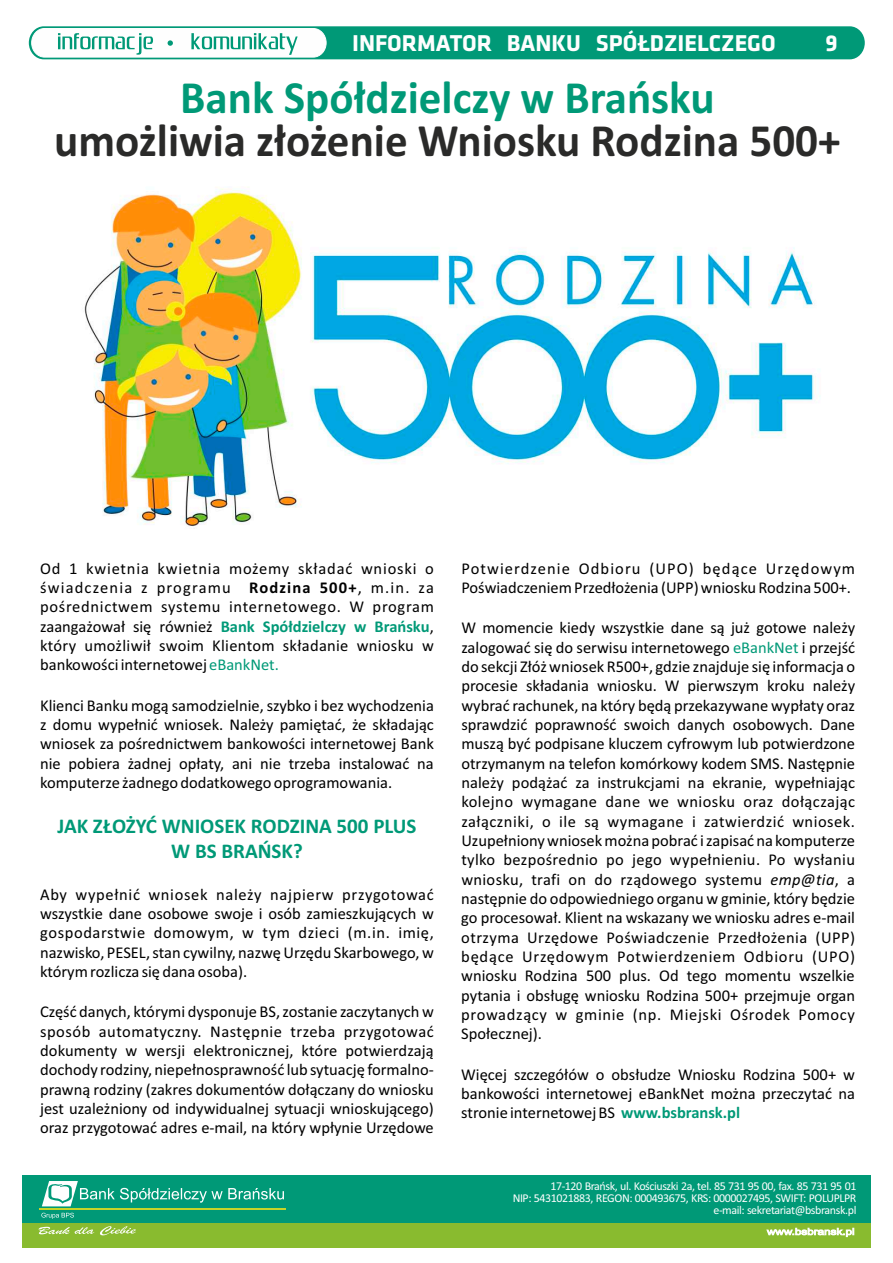
<style>
.page{position:relative;width:893px;height:1263px;background:#fff}
.page>*{position:absolute;margin:0;border:0;box-sizing:border-box;transform-origin:0 0}
.t1{font:700 46.5px "Calibri";color:#2a2a29}
.t2{font:700 46.5px "Calibri";color:#097}
.t3{font:700 23.7px "Klavika";color:#fefefe}
.t4{font:700 21px/25.7px "Calibri";color:#097;text-align:center}
.t5{font:16.5px/19.4px "Calibri";color:#000;text-align:justify}
.t6{font:12px/12.1px "Calibri";letter-spacing:-.035em;color:#fefefe;text-align:right}
.s1{font-weight:700}
.s2{font-weight:700;color:#097}
.s3{color:#097}
.s4{font-style:italic}
</style>
<div class="page">
<img style="left:84px;top:188px;width:737px;height:341px">
<div style="left:29px;top:26px;width:836px;height:33px;background:#097;border-radius:16px"></div>
<div style="left:32px;top:28px;width:294px;height:29px;background:#fefefe;border:1px solid #fefefe;border-radius:14px"></div>
<svg style="left:58px;top:33px;width:240px;height:22px"></svg>
<div style="left:22px;top:1209px;width:849px;height:38px;background:#89bb2f"></div>
<div style="left:22px;top:1175px;width:849px;height:47px;background:#097"></div>
<svg style="left:766px;top:1228px;width:88px;height:9px"></svg>
<svg style="left:41px;top:1213px;width:33px;height:6px"></svg>
<svg style="left:42px;top:1181px;width:242px;height:25px"></svg>
<hr style="left:39px;top:1209px;width:247px;height:1px;background:#c8d428">
<svg style="left:38px;top:1226px;width:98px;height:9px"></svg>
<h2 class="t3" style="left:352px;top:33px;width:425px">INFORMATOR BANKU SPÓŁDZIELCZEGO</h2>
<h2 class="t3" style="left:826px;top:33px;width:14px">9</h2>
<h1 class="t2" style="left:180px;top:78px;width:536px">Bank Spółdzielczy w Brańsku</h1>
<h1 class="t1" style="left:54px;top:121px;width:788px">umożliwia złożenie Wniosku Rodzina 500+</h1>
<p class="t5" style="left:40px;top:560px;width:395px">Od 1 kwietnia kwietnia możemy składać wnioski o świadczenia z programu <span class="s1">Rodzina 500+</span>, m.in. za pośrednictwem systemu internetowego. W program zaangażował się również <span class="s2">Bank Spółdzielczy w Brańsku</span>, który umożliwił swoim Klientom składanie wniosku w bankowości internetowej <span class="s3">eBankNet.</span></p>
<p class="t5" style="left:40px;top:697px;width:395px">Klienci Banku mogą samodzielnie, szybko i bez wychodzenia z domu wypełnić wniosek. Należy pamiętać, że składając wniosek za pośrednictwem bankowości internetowej Bank nie pobiera żadnej opłaty, ani nie trzeba instalować na komputerze żadnego dodatkowego oprogramowania.</p>
<p class="t4" style="left:58px;top:814px;width:360px">JAK ZŁOŻYĆ WNIOSEK RODZINA 500 PLUS<br>W BS BRAŃSK?</p>
<p class="t5" style="left:40px;top:886px;width:395px">Aby wypełnić wniosek należy najpierw przygotować wszystkie dane osobowe swoje i osób zamieszkujących w gospodarstwie domowym, w tym dzieci (m.in. imię, nazwisko, PESEL, stan cywilny, nazwę Urzędu Skarbowego, w którym rozlicza się dana osoba).</p>
<p class="t5" style="left:40px;top:1003px;width:395px">Część danych, którymi dysponuje BS, zostanie zaczytanych w sposób automatyczny. Następnie trzeba przygotować dokumenty w wersji elektronicznej, które potwierdzają dochody rodziny, niepełnosprawność lub sytuację formalno&shy;prawną rodziny (zakres dokumentów dołączany do wniosku jest uzależniony od indywidualnej sytuacji wnioskującego) oraz przygotować adres e-mail, na który wpłynie Urzędowe</p>
<p class="t5" style="left:461px;top:560px;width:395px">Potwierdzenie Odbioru (UPO) będące Urzędowym<br>Poświadczeniem Przedłożenia (UPP) wniosku Rodzina 500+.</p>
<p class="t5" style="left:461px;top:620px;width:395px">W momencie kiedy wszystkie dane są już gotowe należy zalogować się do serwisu internetowego <span class="s3">eBankNet</span> i przejść do sekcji Złóż wniosek R500+, gdzie znajduje się informacja o procesie składania wniosku. W pierwszym kroku należy wybrać rachunek, na który będą przekazywane wypłaty oraz sprawdzić poprawność swoich danych osobowych. Dane muszą być podpisane kluczem cyfrowym lub potwierdzone otrzymanym na telefon komórkowy kodem SMS. Następnie należy podążać za instrukcjami na ekranie, wypełniając kolejno wymagane dane we wniosku oraz dołączając załączniki, o ile są wymagane i zatwierdzić wniosek.<br>Uzupełniony wniosek można pobrać i zapisać na komputerze tylko bezpośrednio po jego wypełnieniu. Po wysłaniu wniosku, trafi on do rządowego systemu <span class="s4">emp@tia</span>, a następnie do odpowiedniego organu w gminie, który będzie go procesował. Klient na wskazany we wniosku adres e-mail otrzyma Urzędowe Poświadczenie Przedłożenia (UPP) będące Urzędowym Potwierdzeniem Odbioru (UPO) wniosku Rodzina 500 plus. Od tego momentu wszelkie pytania i obsługę wniosku Rodzina 500+ przejmuje organ prowadzący w gminie (np. Miejski Ośrodek Pomocy Społecznej).</p>
<p class="t5" style="left:461px;top:1066px;width:395px">Więcej szczegółów o obsłudze Wniosku Rodzina 500+ w bankowości internetowej eBankNet można przeczytać na stronie internetowej BS <span class="s2">www.bsbransk.pl</span></p>
<p class="t6" style="left:513px;top:1181px;width:345px">17-120 Brańsk, ul. Kościuszki 2a, tel. 85 731 95 00, fax. 85 731 95 01<br>NIP: 5431021883, REGON: 000493675, KRS: 0000027495, SWIFT: POLUPLPR e-mail: sekretariat@bsbransk.pl</p>
</div>
